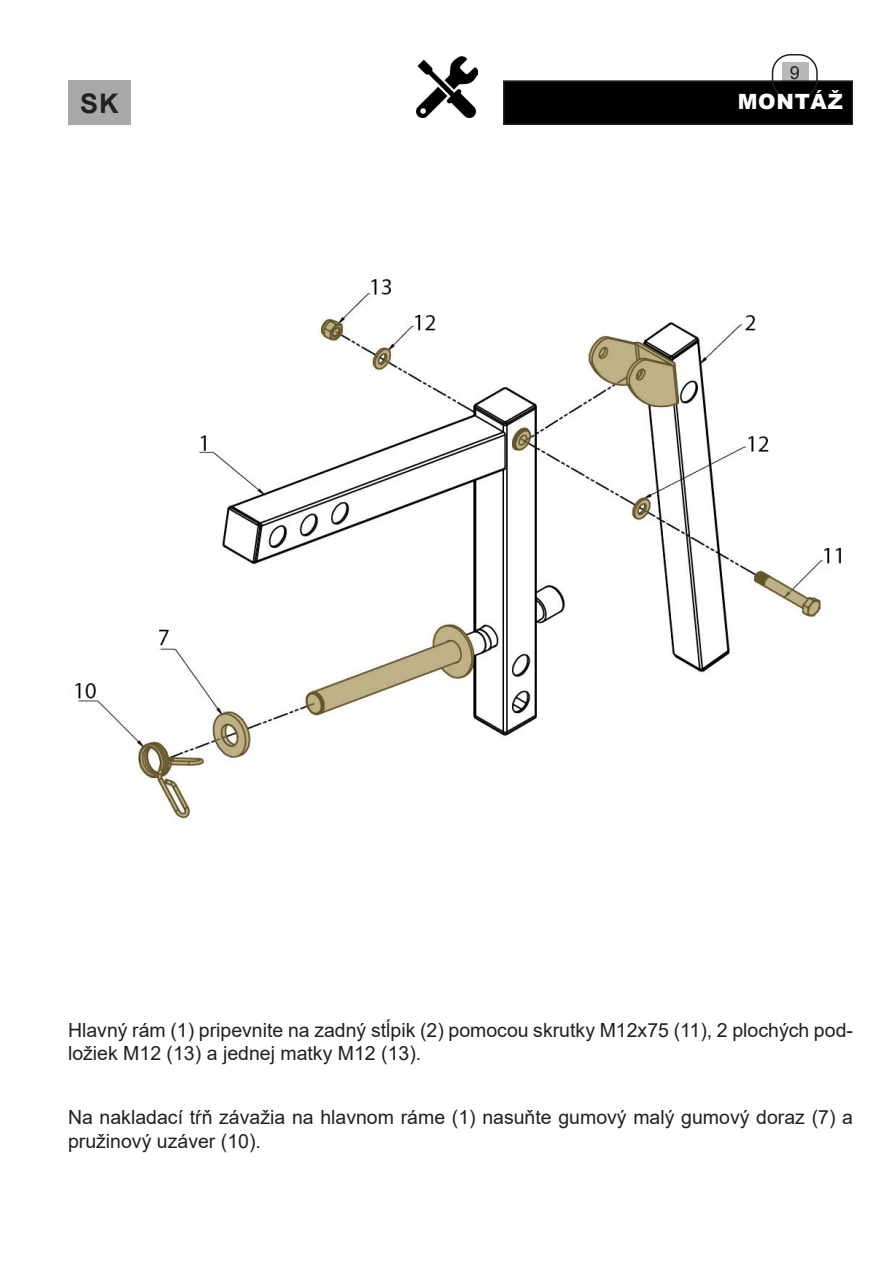
<style>
.page{position:relative;width:893px;height:1263px;background:#fff}
.page>*{position:absolute;margin:0;border:0;box-sizing:border-box;transform-origin:0 0}
.t1{font:700 27px "Arial";color:#231f20}
.t2{font:900 21px "Arial";letter-spacing:.035em;color:#fff}
.Nadpisy{font:19.5px/23.4px "Arial";color:#231f20}
.t3{font:18px "Arial";color:#231f20}
</style>
<div class="page">
<div style="left:782px;top:62px;width:26px;height:21px;background:#b7baba"></div>
<div style="left:504px;top:81px;width:348px;height:43px;background:#000"></div>
<div style="left:503px;top:80px;width:350px;height:45px;border:2px solid #231f20"></div>
<div style="left:772px;top:54px;width:46px;height:45px;border:2px solid #231f20;border-radius:18px"></div>
<img style="left:417px;top:56px;width:61px;height:61px">
<div style="left:68px;top:80px;width:63px;height:45px;background:#a7a9a9"></div>
<img style="left:68px;top:279px;width:773px;height:540px">
<p class="t3" style="left:790px;top:60px;width:12px">9</p>
<h1 class="t1" style="left:80px;top:84px;width:40px">SK</h1>
<p class="t2" style="left:738px;top:87px;width:107px">MONTÁŽ</p>
<p class="Nadpisy" style="left:68px;top:1018px;width:786px">Hlavný rám (1) pripevnite na zadný stĺpik (2) pomocou skrutky M12x75 (11), 2 plochých pod&shy;ložiek M12 (13) a jednej matky M12 (13).</p>
<p class="Nadpisy" style="left:68px;top:1105px;width:786px">Na nakladací tŕň závažia na hlavnom ráme (1) nasuňte gumový malý gumový doraz (7) a pružinový uzáver (10).</p>
</div>
